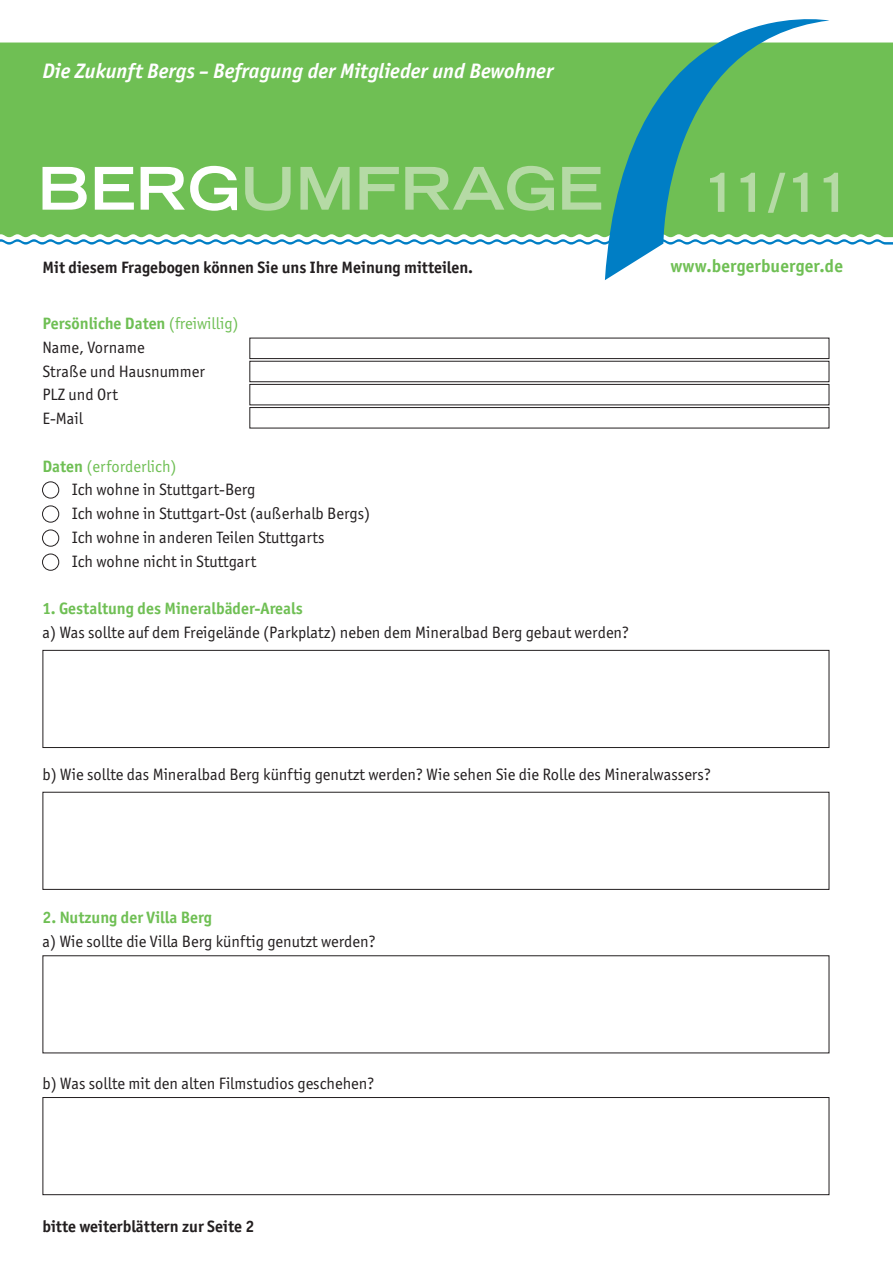
<style>
.page{position:relative;width:893px;height:1263px;background:#fff}
.page>*{position:absolute;margin:0;border:0;box-sizing:border-box;transform-origin:0 0}
.t1{font:700 expanded 52.5px "Trade Gothic LH";color:#b5daa5}
.t2{font:italic 700 21px "Officina San ITC";color:#fff}
.t3{font:700 18px "Officina San ITC";letter-spacing:.01em;color:#6fbf54}
.t4{font:16.5px/23.7px "Officina San ITC";color:#231f20}
.t5{font:700 16.5px "Officina San ITC";color:#231f20}
.t6{font:700 16.5px "Officina San ITC";color:#6fbf54}
.s1{font-weight:700;color:#6fbf54}
.s2{color:#6fbf54}
</style>
<div class="page">
<div style="left:0;top:43px;width:893px;height:194px;background:#6fbf54"></div>
<svg style="left:0;top:239px;width:893px;height:6px"></svg>
<svg style="left:605px;top:19px;width:224px;height:261px;fill:#6fbf54"></svg>
<svg style="left:245px;top:166px;width:356px;height:45px;background:#8cca76"></svg>
<svg style="left:43px;top:166px;width:194px;height:45px"></svg>
<div style="left:249px;top:338px;width:580px;height:21px;border:1px solid #231f20"></div>
<div style="left:43px;top:650px;width:786px;height:98px;border:1px solid #231f20"></div>
<div style="left:43px;top:1097px;width:786px;height:98px;border:1px solid #231f20"></div>
<div style="left:43px;top:792px;width:786px;height:98px;border:1px solid #231f20"></div>
<div style="left:249px;top:361px;width:580px;height:21px;border:1px solid #231f20"></div>
<div style="left:249px;top:384px;width:580px;height:21px;border:1px solid #231f20"></div>
<div style="left:249px;top:407px;width:580px;height:21px;border:1px solid #231f20"></div>
<div style="left:42px;top:481px;width:17px;height:17px;border:1px solid #231f20;border-radius:50%"></div>
<div style="left:42px;top:505px;width:17px;height:17px;border:1px solid #231f20;border-radius:50%"></div>
<div style="left:42px;top:530px;width:17px;height:17px;border:1px solid #231f20;border-radius:50%"></div>
<div style="left:42px;top:554px;width:17px;height:17px;border:1px solid #231f20;border-radius:50%"></div>
<p class="t2" style="left:43px;top:58px;width:512px">Die Zukunft Bergs – Befragung der Mitglieder und Bewohner</p>
<h1 class="t1" style="left:701px;top:159px;width:153px">11/11</h1>
<p class="t5" style="left:43px;top:257px;width:432px">Mit diesem Fragebogen können Sie uns Ihre Meinung mitteilen.</p>
<p class="t3" style="left:670px;top:255px;width:174px">www.bergerbuerger.de</p>
<p class="t4" style="left:43px;top:312px;width:198px"><span class="s1">Persönliche Daten</span> <span class="s2">(freiwillig)<br></span>Name, Vorname<br>Straße und Hausnummer<br>PLZ und Ort<br>E-Mail</p>
<p class="t4" style="left:72px;top:454px;width:300px;text-indent:-30px"><span class="s1">Daten</span> <span class="s2">(erforderlich)<br></span>Ich wohne in Stuttgart-Berg<br>Ich wohne in Stuttgart-Ost (außerhalb Bergs)<br>Ich wohne in anderen Teilen Stuttgarts<br>Ich wohne nicht in Stuttgart</p>
<p class="t6" style="left:43px;top:598px;width:262px">1. Gestaltung des Mineralbäder-Areals</p>
<p class="t4" style="left:43px;top:620px;width:588px">a) Was sollte auf dem Freigelände (Parkplatz) neben dem Mineralbad Berg gebaut werden?</p>
<p class="t4" style="left:43px;top:763px;width:670px">b) Wie sollte das Mineralbad Berg künftig genutzt werden? Wie sehen Sie die Rolle des Mineralwassers?</p>
<p class="t6" style="left:43px;top:907px;width:171px">2. Nutzung der Villa Berg</p>
<p class="t4" style="left:43px;top:929px;width:335px">a) Wie sollte die Villa Berg künftig genutzt werden?</p>
<p class="t4" style="left:43px;top:1072px;width:333px">b) Was sollte mit den alten Filmstudios geschehen?</p>
<p class="t5" style="left:43px;top:1216px;width:213px">bitte weiterblättern zur Seite 2</p>
</div>
